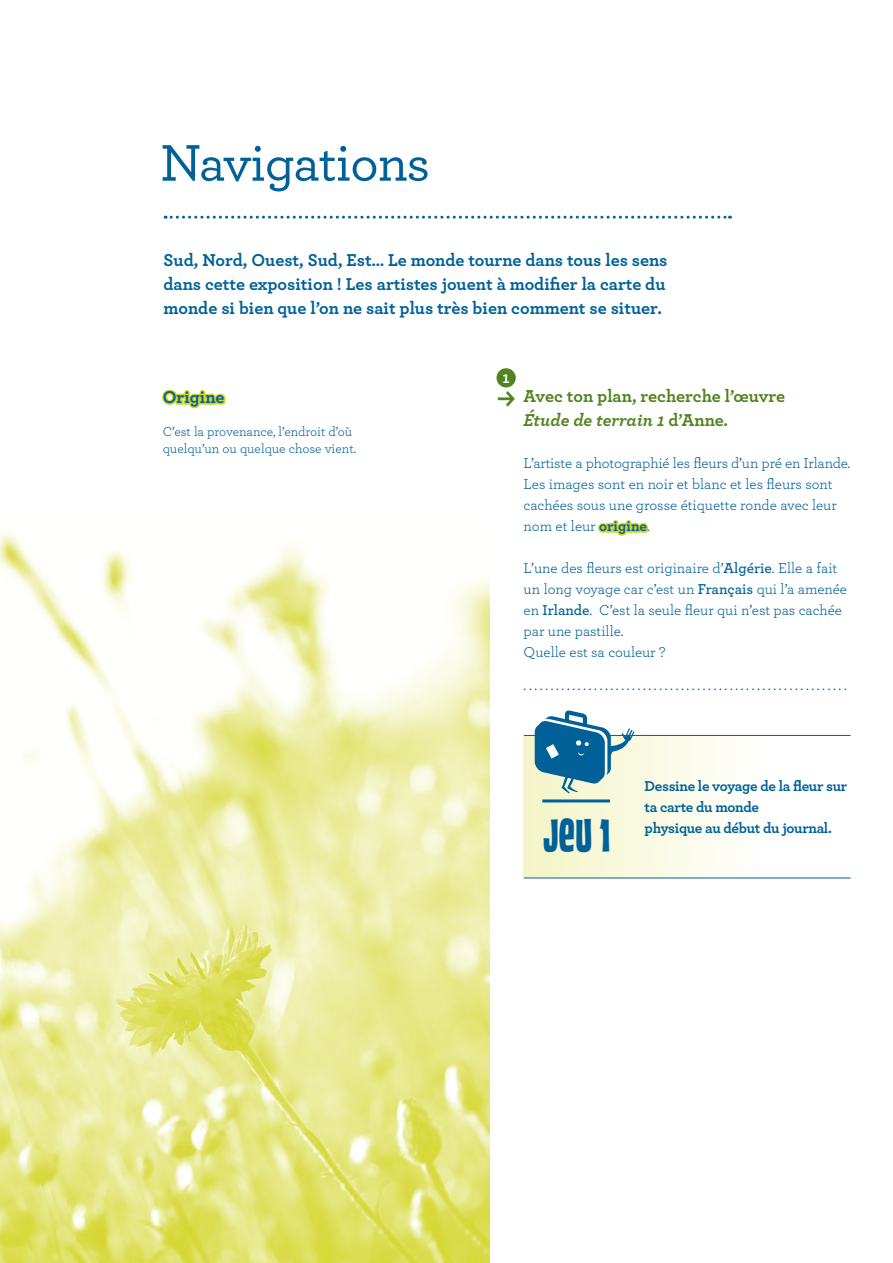
<style>
.page{position:relative;width:893px;height:1263px;background:#fff}
.page>*{position:absolute;margin:0;border:0;box-sizing:border-box;transform-origin:0 0}
.t1{font:500 54px "Archer";letter-spacing:-.02em;color:#006199}
.t2{font:45px "House Movements Custom";color:#006199}
.t3{font:700 18px/24px "Archer";color:#006199;text-align:justify}
.t4{font:700 18px/24px "Archer";letter-spacing:-.005em;color:#51831f}
.t5{font:700 16.5px "Archer";color:#fff}
.t6{font:15px/21px "Archer";letter-spacing:-.01em;color:#006199}
.t7{font:700 15px/21px "Archer";letter-spacing:-.02em;color:#006199}
.t8{font:13.5px/16.5px "Archer";color:#006199}
.s1{font-style:italic}
.s2{font-weight:700}
.s3{font-weight:600}
</style>
<div class="page">
<img style="left:0;top:532px;width:490px;height:731px">
<svg style="left:598px;top:520px;width:51px;height:16px"></svg>
<svg style="left:165px;top:216px;width:565px;height:3px"></svg>
<div style="left:497px;top:368px;width:19px;height:19px;background:#51831f;border-radius:50%"></div>
<svg style="left:162px;top:389px;width:64px;height:20px"></svg>
<div style="left:524px;top:736px;width:246px;height:142px;background:linear-gradient(to right,#f1f2c6,#fff)"></div>
<hr style="left:524px;top:735px;width:327px;height:1px;background:#006199">
<hr style="left:524px;top:878px;width:327px;height:1px;background:#006199">
<hr style="left:542px;top:799px;width:68px;height:3px;background:#006199">
<svg style="left:535px;top:710px;width:99px;height:84px"></svg>
<h1 class="t1" style="left:160px;top:124px;width:271px">Navigations</h1>
<p class="t3" style="left:164px;top:247px;width:505px">Sud, Nord, Ouest, Sud, Est… Le monde tourne dans tous les sens dans cette exposition ! Les artistes jouent à modifier la carte du monde si bien que l’on ne sait plus très bien comment se situer.</p>
<p class="t3" style="left:163px;top:384px;width:63px">Origine</p>
<p class="t8" style="left:163px;top:423px;width:195px">C’est la provenance, l’endroit d’où quelqu’un ou quelque chose vient.</p>
<p class="t5" style="left:502px;top:364px;width:9px">1</p>
<p class="t4" style="left:524px;top:383px;width:263px">Avec ton plan, recherche l’œuvre<br><span class="s1">Étude de terrain 1</span> d’Anne.</p>
<p class="t6" style="left:524px;top:452px;width:328px">L’artiste a photographié les fleurs d’un pré en Irlande.<br>Les images sont en noir et blanc et les fleurs sont cachées sous une grosse étiquette ronde avec leur nom et leur <span class="s2">origine</span>.</p>
<p class="t6" style="left:524px;top:557px;width:325px">L’une des fleurs est originaire d’<span class="s3">Algérie</span>. Elle a fait un long voyage car c’est un <span class="s3">Français</span> qui l’a amenée en <span class="s3">Irlande</span>. C’est la seule fleur qui n’est pas cachée par une pastille.<br>Quelle est sa couleur ?</p>
<p class="t6" style="left:524px;top:674px;width:325px">............................................................</p>
<h2 class="t2" style="left:543px;top:808px;width:69px">Jeu 1</h2>
<p class="t7" style="left:645px;top:774px;width:204px">Dessine le voyage de la fleur sur ta carte du monde<br>physique au début du journal.</p>
</div>
